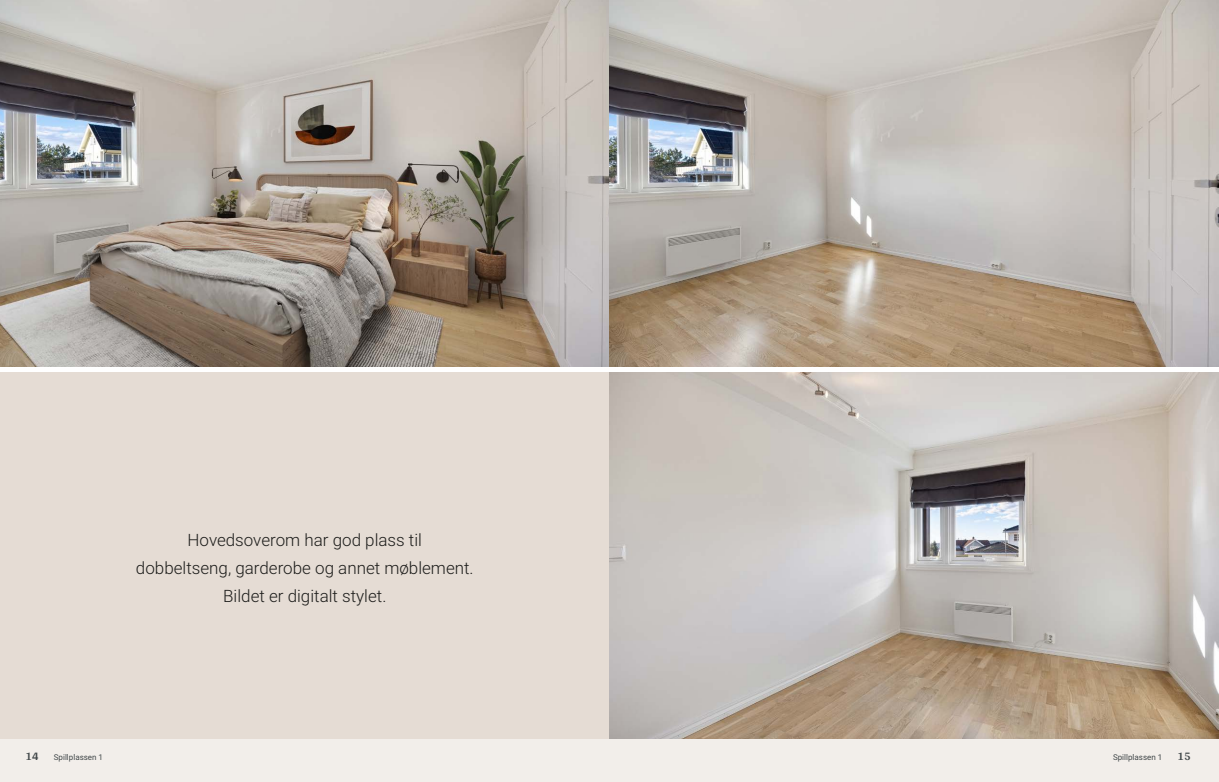
<style>
.page{position:relative;width:1219px;height:782px;background:#fff}
.page>*{position:absolute;margin:0;border:0;box-sizing:border-box;transform-origin:0 0}
.t1{font:300 17px/28px "Roboto Vitec";color:#1d1d1b;text-align:center}
.t2{font:700 12px "Arya";color:#414749}
.t3{font:8px "Roboto Vitec";color:#414749}
</style>
<div class="page">
<img style="left:0;top:0;width:609px;height:367px">
<div style="left:0;top:739px;width:612px;height:42px;background:#f2eeea"></div>
<div style="left:0;top:372px;width:612px;height:367px;background:#e5dcd4"></div>
<img style="left:609px;top:0;width:610px;height:367px">
<img style="left:609px;top:372px;width:610px;height:367px">
<div style="left:607px;top:739px;width:612px;height:42px;background:#f2eeea"></div>
<p class="t1" style="left:136px;top:524px;width:339px">Hovedsoverom har god plass til<br>dobbeltseng, garderobe og annet møblement.<br>Bildet er digitalt stylet.</p>
<p class="t2" style="left:26px;top:749px;width:15px">14</p>
<p class="t3" style="left:54px;top:751px;width:51px">Spillplassen 1</p>
<p class="t3" style="left:1113px;top:751px;width:51px">Spillplassen 1</p>
<p class="t2" style="left:1177px;top:749px;width:15px">15</p>
</div>
